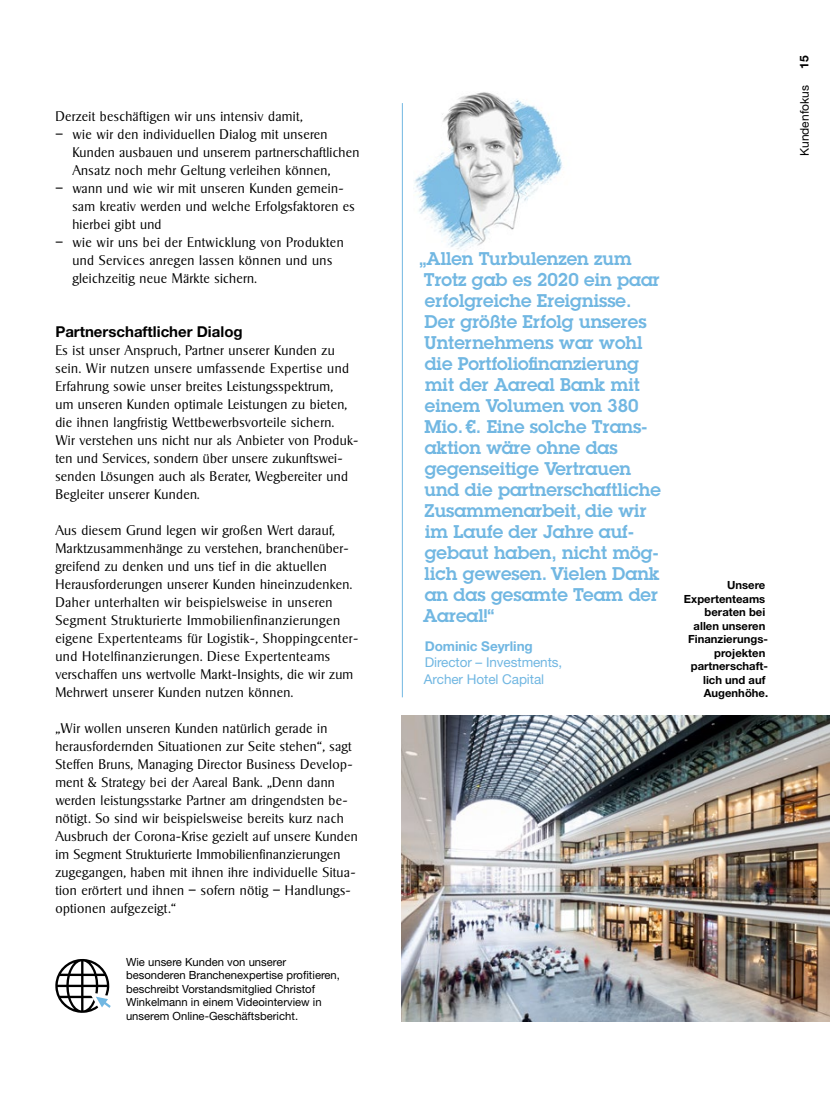
<style>
.page{position:relative;width:830px;height:1106px;background:#fff}
.page>*{position:absolute;margin:0;border:0;box-sizing:border-box;transform-origin:0 0}
.t1{font:600 18px/21px "Lubalin Graph LT";color:#71b7e2}
.t2{font:700 15px "Helvetica Neue LT Std";color:#000}
.t3{font:300 13.5px/18px "Sigvar Serial";letter-spacing:.025em;color:#000}
.t4{font:13.5px/16.2px "Helvetica Neue LT Std";letter-spacing:-.005em;color:#71b7e2}
.t5{font:700 13.5px "Helvetica Neue LT Std";letter-spacing:-.005em;color:#71b7e2}
.t6{font:12px "Helvetica Neue LT Std";color:#000}
.t7{font:700 12px "Helvetica Neue LT Std";color:#000}
.t8{font:11.25px/13.5px "Helvetica Neue LT Std";color:#000}
.t9{font:700 11.25px/13.5px "Helvetica Neue LT Std";color:#000;text-align:right}
</style>
<div class="page">
<img style="left:414px;top:92px;width:149px;height:159px">
<img style="left:402px;top:715px;width:427px;height:306px">
<hr style="left:402px;top:103px;width:1px;height:594px;background:#71b7e2">
<svg style="left:55px;top:959px;width:56px;height:53px"></svg>
<p class="t3" style="left:55px;top:107px;width:249px">Derzeit beschäftigen wir uns intensiv damit,</p>
<p class="t3" style="left:72px;top:125px;width:288px;text-indent:-17px">– wie wir den individuellen Dialog mit unseren<br>Kunden ausbauen und unserem partnerschaftlichen<br>Ansatz noch mehr Geltung verleihen können,</p>
<p class="t3" style="left:72px;top:179px;width:284px;text-indent:-17px">– wann und wie wir mit unseren Kunden gemein&shy;sam kreativ werden und welche Erfolgsfaktoren es hierbei gibt und</p>
<p class="t3" style="left:72px;top:233px;width:272px;text-indent:-17px">– wie wir uns bei der Entwicklung von Produkten und Services anregen lassen können und uns gleichzeitig neue Märkte sichern.</p>
<p class="t2" style="left:55px;top:322px;width:189px">Partnerschaftlicher Dialog</p>
<p class="t3" style="left:55px;top:341px;width:304px">Es ist unser Anspruch, Partner unserer Kunden zu sein. Wir nutzen unsere umfassende Expertise und Erfahrung sowie unser breites Leistungsspektrum,<br>um unseren Kunden optimale Leistungen zu bieten, die ihnen langfristig Wettbewerbsvorteile sichern.<br>Wir verstehen uns nicht nur als Anbieter von Produk&shy;ten und Services, sondern über unsere zukunftswei&shy;senden Lösungen auch als Berater, Wegbereiter und Begleiter unserer Kunden.</p>
<p class="t3" style="left:55px;top:521px;width:304px">Aus diesem Grund legen wir großen Wert darauf, Marktzusammenhänge zu verstehen, branchenüber&shy;greifend zu denken und uns tief in die aktuellen Herausforderungen unserer Kunden hineinzudenken.<br>Daher unterhalten wir beispielsweise in unseren Segment Strukturierte Immobilienfinanzierungen eigene Expertenteams für Logistik-, Shoppingcenter&shy;und Hotelfinanzierungen. Diese Expertenteams verschaffen uns wertvolle Markt-Insights, die wir zum Mehrwert unserer Kunden nutzen können.</p>
<p class="t3" style="left:55px;top:719px;width:303px">„Wir wollen unseren Kunden natürlich gerade in herausfordernden Situationen zur Seite stehen“, sagt Steffen Bruns, Managing Director Business Develop&shy;ment &amp; Strategy bei der Aareal Bank. „Denn dann werden leistungsstarke Partner am dringendsten be&shy;nötigt. So sind wir beispielsweise bereits kurz nach Ausbruch der Corona-Krise gezielt auf unsere Kunden im Segment Strukturierte Immobilienfinanzierungen zugegangen, haben mit ihnen ihre individuelle Situa&shy;tion erörtert und ihnen – sofern nötig – Handlungs&shy;optionen aufgezeigt.“</p>
<p class="t8" style="left:126px;top:954px;width:215px">Wie unsere Kunden von unserer besonderen Branchenexpertise profitieren, beschreibt Vorstandsmitglied Christof Winkelmann in einem Videointerview in unserem Online-Geschäftsbericht.</p>
<p class="t7" style="left:796px;top:69px;width:15px;rotate:-90deg">15</p>
<p class="t6" style="left:796px;top:156px;width:72px;rotate:-90deg">Kundenfokus</p>
<p class="t1" style="left:419px;top:248px;width:243px">„Allen Turbulenzen zum<br>Trotz gab es 2020 ein paar erfolgreiche Ereignisse.<br>Der größte Erfolg unseres<br>Unternehmens war wohl die Portfoliofinanzierung mit der Aareal Bank mit einem Volumen von 380<br>Mio.€. Eine solche Trans&shy;aktion wäre ohne das gegenseitige Vertrauen und die partnerschaftliche<br>Zusammenarbeit, die wir im Laufe der Jahre auf&shy;gebaut haben, nicht mög&shy;lich gewesen. Vielen Dank an das gesamte Team der<br>Aareal!“</p>
<p class="t5" style="left:424px;top:638px;width:109px">Dominic Seyrling</p>
<p class="t4" style="left:424px;top:654px;width:140px">Director – Investments,<br>Archer Hotel Capital</p>
<p class="t9" style="left:683px;top:578px;width:86px">Unsere<br>Expertenteams beraten bei allen unseren<br>Finanzierungs&shy;projekten partnerschaft&shy;lich und auf<br>Augenhöhe.</p>
</div>
